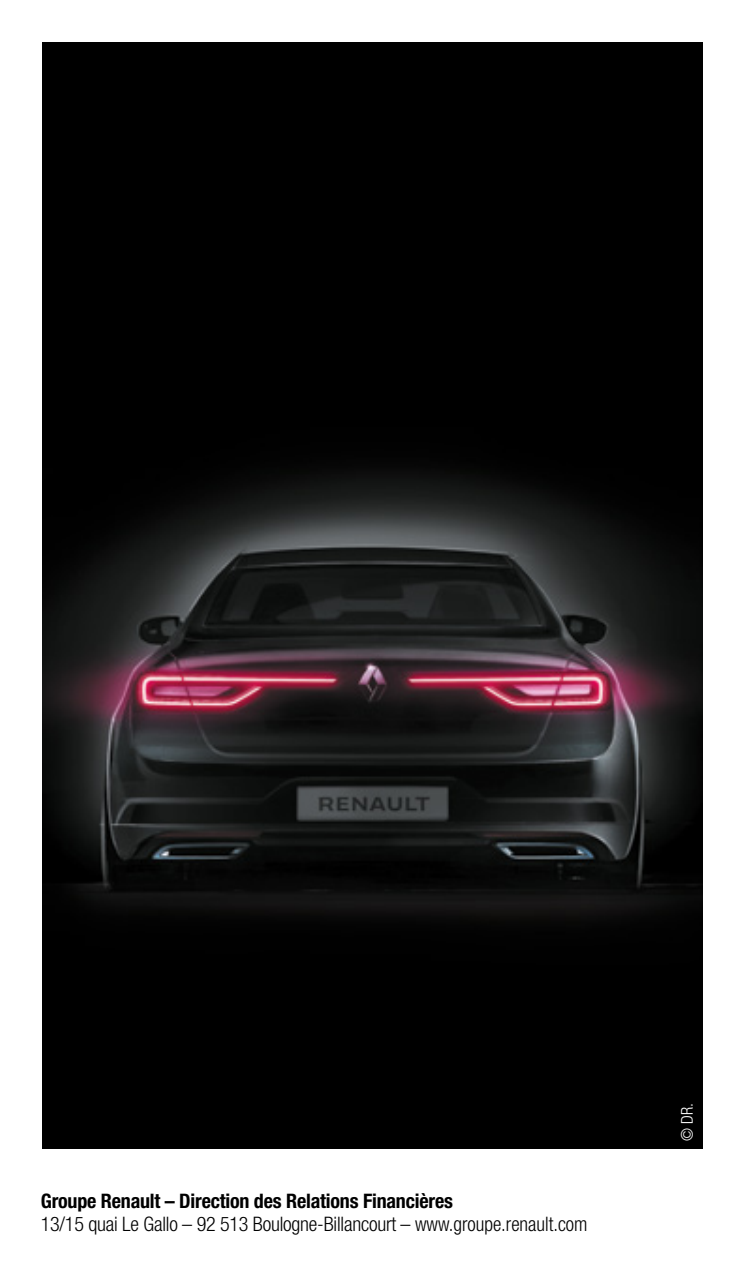
<style>
.page{position:relative;width:745px;height:1276px;background:#fff}
.page>*{position:absolute;margin:0;border:0;box-sizing:border-box;transform-origin:0 0}
.t1{font:300 condensed 20px "Helvetica Neue LT Std";letter-spacing:-.01em;color:#000}
.t2{font:700 condensed 20px "Helvetica Neue LT Std";letter-spacing:-.01em;color:#000}
.t3{font:300 condensed 16.25px "Helvetica Neue LT Std";color:#fff}
</style>
<div class="page">
<img style="left:43px;top:43px;width:659px;height:1105px">
<p class="t2" style="left:41px;top:1189px;width:413px">Groupe Renault – Direction des Relations Financières</p>
<p class="t1" style="left:41px;top:1212px;width:548px">13/15 quai Le Gallo – 92 513 Boulogne-Billancourt – www.groupe.renault.com</p>
<p class="t3" style="left:677px;top:1140px;width:39px;rotate:-90deg">© DR.</p>
</div>
